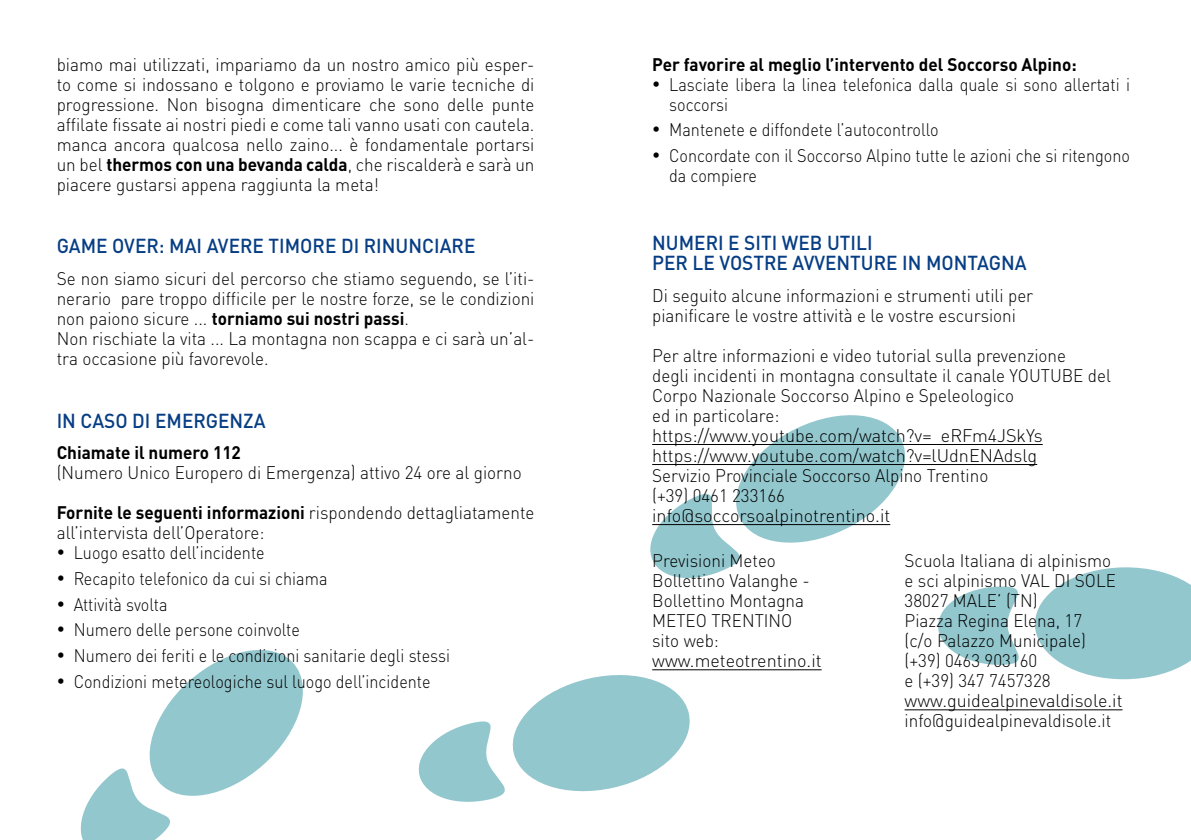
<style>
.page{position:relative;width:1191px;height:840px;background:#fff}
.page>*{position:absolute;margin:0;border:0;box-sizing:border-box;transform-origin:0 0}
.t1{font:500 20px/20px "DIN Pro";color:#063d84;scale:.95 1}
.t2{font:300 18px/20px "DIN Pro";color:#000;scale:.95 1}
.t3{font:300 18px/20px "DIN Pro";color:#000;scale:.9 1}
.t4{font:700 18px "DIN Pro";color:#000;scale:.95 1}
.s1{font-weight:700}
</style>
<div class="page">
<svg style="left:650px;top:415px;width:255px;height:163px"></svg>
<svg style="left:938px;top:567px;width:253px;height:112px"></svg>
<svg style="left:418px;top:670px;width:277px;height:132px"></svg>
<hr style="left:652px;top:444px;width:390px;height:1px;background:#000">
<hr style="left:652px;top:464px;width:385px;height:1px;background:#000">
<hr style="left:652px;top:524px;width:238px;height:1px;background:#000">
<hr style="left:652px;top:669px;width:169px;height:1px;background:#000">
<hr style="left:904px;top:709px;width:218px;height:1px;background:#000">
<svg style="left:80px;top:650px;width:223px;height:189px"></svg>
<p class="t2" style="left:57px;top:53px;width:504px;text-align:justify">biamo mai utilizzati, impariamo da un nostro amico più esper&shy;to come si indossano e tolgono e proviamo le varie tecniche di progressione. Non bisogna dimenticare che sono delle punte affilate fissate ai nostri piedi e come tali vanno usati con cautela. manca ancora qualcosa nello zaino... è fondamentale portarsi un bel <span class="s1">thermos con una bevanda calda</span>, che riscalderà e sarà un piacere gustarsi appena raggiunta la meta!</p>
<p class="t1" style="left:57px;top:235px;width:442px">GAME OVER: MAI AVERE TIMORE DI RINUNCIARE</p>
<p class="t2" style="left:57px;top:267px;width:504px">Se non siamo sicuri del percorso che stiamo seguendo, se l’iti&shy;nerario pare troppo difficile per le nostre forze, se le condizioni non paiono sicure ... <span class="s1">torniamo sui nostri passi</span>.<br>Non rischiate la vita ... La montagna non scappa e ci sarà un’al&shy;tra occasione più favorevole.</p>
<p class="t1" style="left:57px;top:409px;width:221px">IN CASO DI EMERGENZA</p>
<p class="t4" style="left:57px;top:438px;width:195px">Chiamate il numero 112</p>
<p class="t2" style="left:57px;top:461px;width:491px">(Numero Unico Europero di Emergenza) attivo 24 ore al giorno</p>
<p class="t2" style="left:57px;top:501px;width:504px"><span class="s1">Fornite le seguenti informazioni</span> rispondendo dettagliatamente all’intervista dell’Operatore:</p>
<p class="t3" style="left:57px;top:541px;width:232px">• Luogo esatto dell’incidente</p>
<p class="t3" style="left:57px;top:566px;width:302px">• Recapito telefonico da cui si chiama</p>
<p class="t3" style="left:57px;top:592px;width:125px">• Attività svolta</p>
<p class="t3" style="left:57px;top:618px;width:272px">• Numero delle persone coinvolte</p>
<p class="t3" style="left:57px;top:644px;width:439px">• Numero dei feriti e le condizioni sanitarie degli stessi</p>
<p class="t3" style="left:57px;top:669px;width:417px">• Condizioni metereologiche sul luogo dell’incidente</p>
<p class="t4" style="left:652px;top:50px;width:448px">Per favorire al meglio l’intervento del Soccorso Alpino:</p>
<p class="t3" style="left:669px;top:73px;width:513px;text-indent:-17px">• Lasciate libera la linea telefonica dalla quale si sono allertati i soccorsi</p>
<p class="t3" style="left:652px;top:118px;width:320px">• Mantenete e diffondete l’autocontrollo</p>
<p class="t3" style="left:669px;top:144px;width:513px;text-indent:-17px">• Concordate con il Soccorso Alpino tutte le azioni che si ritengono da compiere</p>
<p class="t1" style="left:652px;top:232px;width:395px">NUMERI E SITI WEB UTILI<br>PER LE VOSTRE AVVENTURE IN MONTAGNA</p>
<p class="t2" style="left:652px;top:284px;width:402px">Di seguito alcune informazioni e strumenti utili per pianificare le vostre attività e le vostre escursioni</p>
<p class="t2" style="left:652px;top:344px;width:484px">Per altre informazioni e video tutorial sulla prevenzione<br>degli incidenti in montagna consultate il canale YOUTUBE del Corpo Nazionale Soccorso Alpino e Speleologico<br>ed in particolare: https://www.youtube.com/watch?v=_eRFm4JSkYs https://www.youtube.com/watch?v=lUdnENAdslg<br>Servizio Provinciale Soccorso Alpino Trentino<br>(+39) 0461 233166<br>info@soccorsoalpinotrentino.it</p>
<p class="t2" style="left:652px;top:549px;width:180px">Previsioni Meteo<br>Bollettino Valanghe -<br>Bollettino Montagna<br>METEO TRENTINO sito web: www.meteotrentino.it</p>
<p class="t2" style="left:904px;top:549px;width:231px">Scuola Italiana di alpinismo e sci alpinismo VAL DI SOLE<br>38027 MALE’ (TN)<br>Piazza Regina Elena, 17<br>(c/o Palazzo Municipale) (+39) 0463 903160<br>e (+39) 347 7457328 www.guidealpinevaldisole.it info@guidealpinevaldisole.it</p>
</div>
